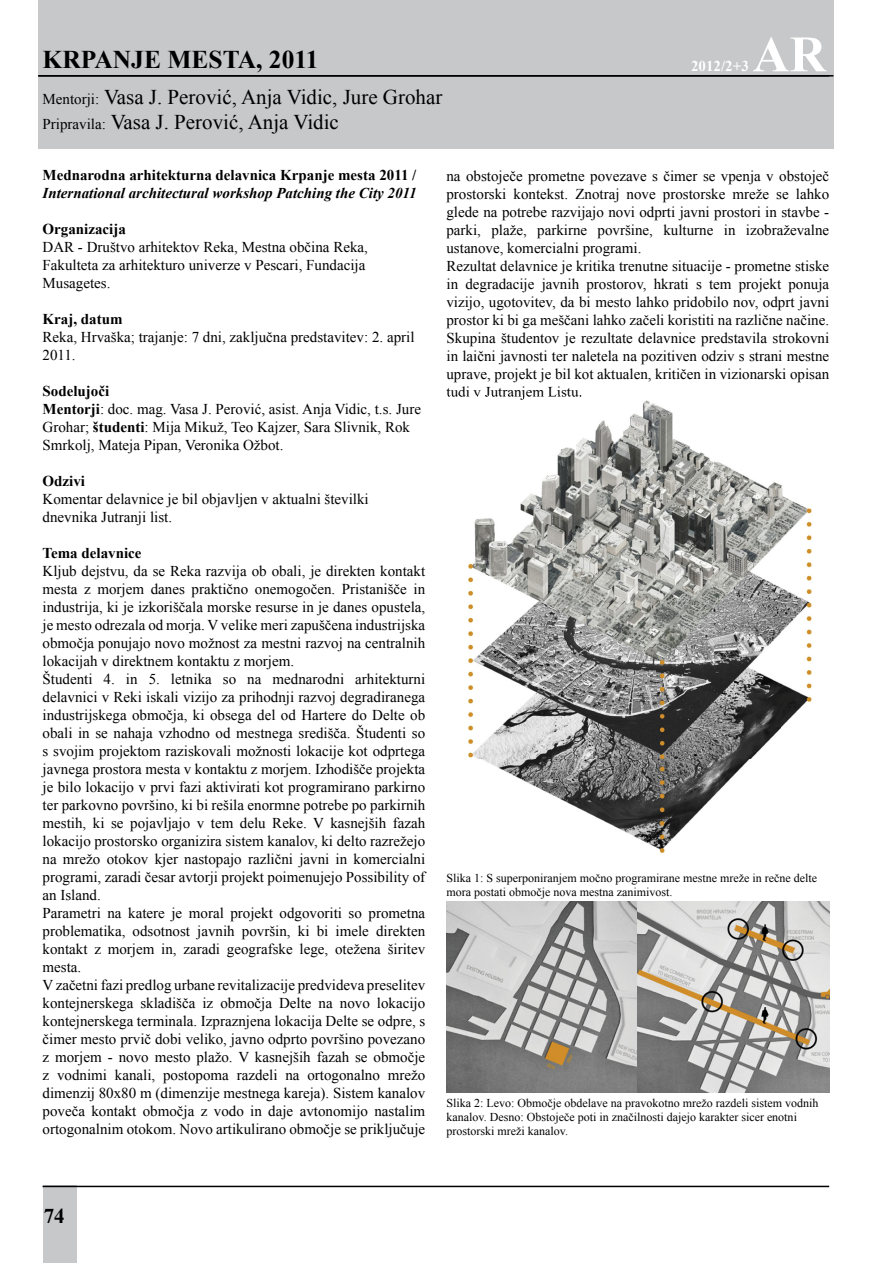
<style>
.page{position:relative;width:893px;height:1263px;background:#fff}
.page>*{position:absolute;margin:0;border:0;box-sizing:border-box;transform-origin:0 0}
.t1{font:700 51px "Times New Roman";color:#fff}
.t2{font:700 25.5px "Times New Roman";color:#000}
.t3{font:21px/25.2px "Times New Roman";color:#000}
.t4{font:700 21px "Times New Roman";color:#000}
.t5{font:15px/18px "Times New Roman";color:#000}
.t6{font:700 15px "Times New Roman";color:#000}
.t7{font:italic 700 15px "Times New Roman";color:#000}
.t8{font:700 15px "Times New Roman";color:#fff}
.t9{font:12px/14.4px "Times New Roman";color:#000}
.s1{font-size:15px}
.s2{font-weight:700}
</style>
<div class="page">
<div style="left:38px;top:0;width:795px;height:149px;background:#c7c8ca"></div>
<img style="left:468px;top:395px;width:344px;height:459px">
<img style="left:447px;top:395px;width:134px;height:5px">
<img style="left:446px;top:901px;width:383px;height:192px">
<div style="left:43px;top:1186px;width:34px;height:77px;background:#c7c8ca"></div>
<hr style="left:43px;top:1186px;width:786px;height:1px;background:#000">
<hr style="left:38px;top:75px;width:795px;height:2px;background:#000">
<h2 class="t2" style="left:43px;top:42px;width:278px">krPanJe Mesta, 2011</h2>
<h3 class="t3" style="left:43px;top:84px;width:401px"><span class="s1">Mentorji:</span> Vasa J. Perović, Anja Vidic, Jure Grohar<br><span class="s1">Pripravila:</span> Vasa J. Perović, Anja Vidic</h3>
<h1 class="t1" style="left:753px;top:19px;width:75px">AR</h1>
<p class="t8" style="left:691px;top:56px;width:59px">2012/2+3</p>
<p class="t6" style="left:43px;top:165px;width:375px">Mednarodna arhitekturna delavnica krpanje mesta 2011 /</p>
<p class="t7" style="left:43px;top:183px;width:376px">International architectural workshop patching the city 2011</p>
<p class="t6" style="left:43px;top:219px;width:85px">organizacija</p>
<p class="t5" style="left:43px;top:238px;width:327px">DAR - Društvo arhitektov Reka, Mestna občina Reka,<br>Fakulteta za arhitekturo univerze v Pescari, Fundacija<br>Musagetes.</p>
<p class="t6" style="left:43px;top:309px;width:81px">kraj, datum</p>
<p class="t5" style="left:43px;top:328px;width:374px">Reka, Hrvaška; trajanje: 7 dni, zaključna predstavitev: 2. april<br>2011.</p>
<p class="t5" style="left:43px;top:382px;width:380px"><span class="s2">sodelujoči<br>Mentorji</span>: doc. mag. Vasa J. Perović, asist. Anja Vidic, t.s. Jure Grohar; <span class="s2">študenti</span>: Mija Mikuž, Teo Kajzer, sara slivnik, Rok smrkolj, Mateja Pipan, Veronika ožbot.</p>
<p class="t6" style="left:43px;top:471px;width:44px">Odzivi</p>
<p class="t5" style="left:43px;top:490px;width:328px">Komentar delavnice je bil objavljen v aktualni številki dnevnika Jutranji list.</p>
<p class="t6" style="left:43px;top:543px;width:101px">tema delavnice</p>
<p class="t5" style="left:43px;top:562px;width:384px">Kljub dejstvu, da se Reka razvija ob obali, je direkten kontakt mesta z morjem danes praktično onemogočen. Pristanišče in industrija, ki je izkoriščala morske resurse in je danes opustela, je mesto odrezala od morja. V velike meri zapuščena industrijska območja ponujajo novo možnost za mestni razvoj na centralnih lokacijah v direktnem kontaktu z morjem.<br>študenti 4. in 5. letnika so na mednarodni arhitekturni delavnici v Reki iskali vizijo za prihodnji razvoj degradiranega industrijskega območja, ki obsega del od Hartere do Delte ob obali in se nahaja vzhodno od mestnega središča. študenti so s svojim projektom raziskovali možnosti lokacije kot odprtega javnega prostora mesta v kontaktu z morjem. Izhodišče projekta je bilo lokacijo v prvi fazi aktivirati kot programirano parkirno ter parkovno površino, ki bi rešila enormne potrebe po parkirnih mestih, ki se pojavljajo v tem delu Reke. V kasnejših fazah lokacijo prostorsko organizira sistem kanalov, ki delto razrežejo na mrežo otokov kjer nastopajo različni javni in komercialni programi, zaradi česar avtorji projekt poimenujejo Possibility of an Island.<br>Parametri na katere je moral projekt odgovoriti so prometna problematika, odsotnost javnih površin, ki bi imele direkten kontakt z morjem in, zaradi geografske lege, otežena širitev mesta.<br>V začetni fazi predlog urbane revitalizacije predvideva preselitev kontejnerskega skladišča iz območja Delte na novo lokacijo kontejnerskega terminala. Izpraznjena lokacija Delte se odpre, s čimer mesto prvič dobi veliko, javno odprto površino povezano z morjem - novo mesto plažo. V kasnejših fazah se območje z vodnimi kanali, postopoma razdeli na ortogonalno mrežo dimenzij 80x80 m (dimenzije mestnega kareja). Sistem kanalov poveča kontakt območja z vodo in daje avtonomijo nastalim ortogonalnim otokom. Novo artikulirano območje se priključuje</p>
<p class="t5" style="left:446px;top:166px;width:384px">na obstoječe prometne povezave s čimer se vpenja v obstoječ prostorski kontekst. Znotraj nove prostorske mreže se lahko glede na potrebe razvijajo novi odprti javni prostori in stavbe - parki, plaže, parkirne površine, kulturne in izobraževalne ustanove, komercialni programi.<br>Rezultat delavnice je kritika trenutne situacije - prometne stiske in degradacije javnih prostorov, hkrati s tem projekt ponuja vizijo, ugotovitev, da bi mesto lahko pridobilo nov, odprt javni prostor ki bi ga meščani lahko začeli koristiti na različne načine.<br>Skupina študentov je rezultate delavnice predstavila strokovni in laični javnosti ter naletela na pozitiven odziv s strani mestne uprave, projekt je bil kot aktualen, kritičen in vizionarski opisan tudi v Jutranjem Listu.</p>
<p class="t9" style="left:446px;top:870px;width:372px">slika 1: s superponiranjem močno programirane mestne mreže in rečne delte mora postati območje nova mestna zanimivost.</p>
<p class="t9" style="left:446px;top:1095px;width:373px">slika 2: levo: območje obdelave na pravokotno mrežo razdeli sistem vodnih kanalov. Desno: obstoječe poti in značilnosti dajejo karakter sicer enotni prostorski mreži kanalov.</p>
<h3 class="t4" style="left:44px;top:1201px;width:22px">74</h3>
</div>
